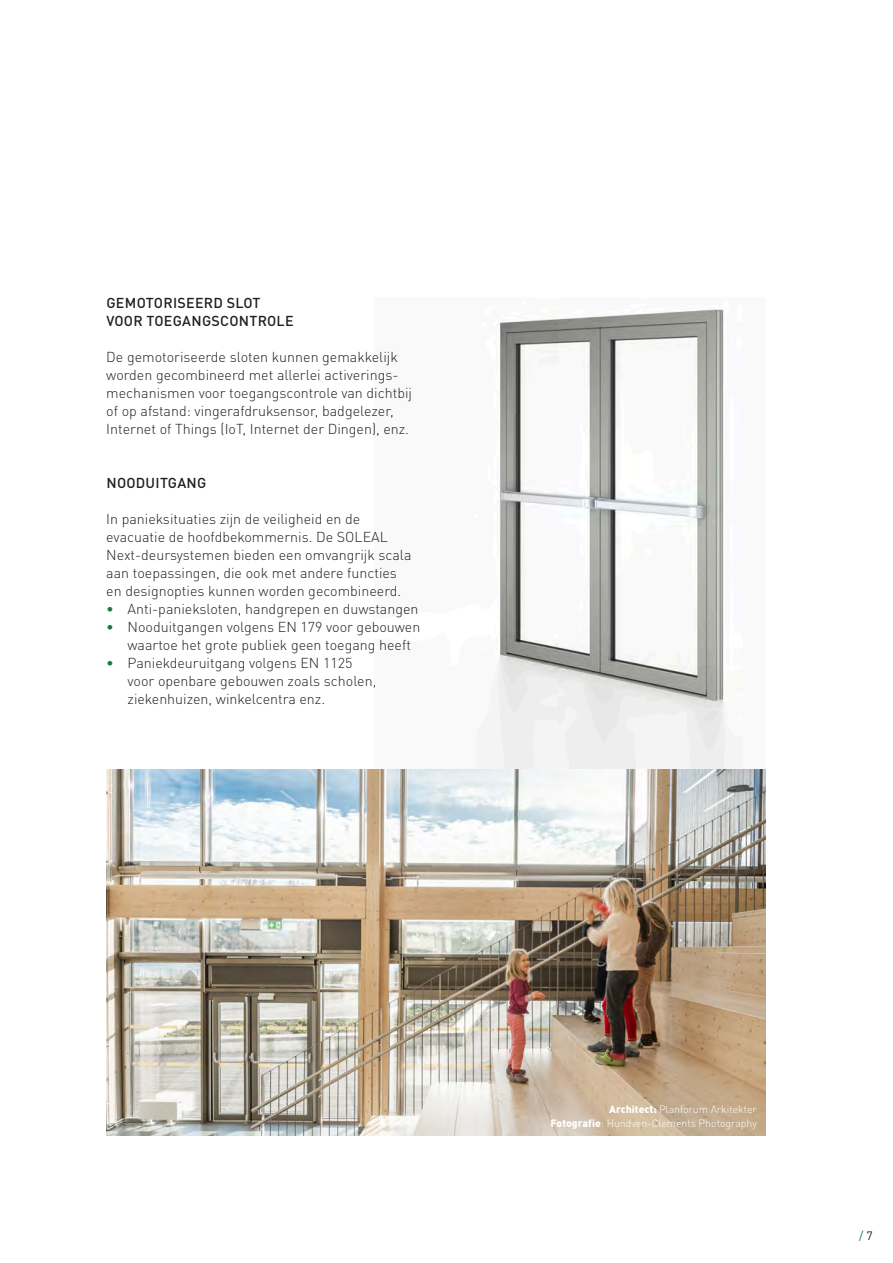
<style>
.page{position:relative;width:893px;height:1263px;background:#fff}
.page>*{position:absolute;margin:0;border:0;box-sizing:border-box;transform-origin:0 0}
.Bodytext{font:300 14.25px/18px "DIN Pro";color:#231f20}
.Bodytext_title{font:500 14.25px/18px "DIN Pro";letter-spacing:.02em;color:#231f20}
.t1{font:12px "DIN Pro";color:#157a3d}
.Imagecourtesy{font:300 10.5px "DIN Pro";color:#fff}
.s1{color:#157a3d}
.s2{font-weight:900}
.s3{color:#231f20}
</style>
<div class="page">
<img style="left:374px;top:304px;width:391px;height:466px">
<img style="left:106px;top:770px;width:659px;height:365px">
<p class="Bodytext_title" style="left:106px;top:292px;width:189px">GEMOTORISEERD SLOT<br>VOOR TOEGANGSCONTROLE</p>
<p class="Bodytext" style="left:106px;top:346px;width:307px">De gemotoriseerde sloten kunnen gemakkelijk worden gecombineerd met allerlei activerings&shy;mechanismen voor toegangscontrole van dichtbij of op afstand: vingerafdruksensor, badgelezer, Internet of Things (IoT, Internet der Dingen), enz.</p>
<p class="Bodytext_title" style="left:106px;top:472px;width:101px">NOODUITGANG</p>
<p class="Bodytext" style="left:106px;top:508px;width:307px">In panieksituaties zijn de veiligheid en de evacuatie de hoofdbekommernis. De SOLEAL Next-deursystemen bieden een omvangrijk scala aan toepassingen, die ook met andere functies en designopties kunnen worden gecombineerd.</p>
<p class="Bodytext" style="left:106px;top:598px;width:314px"><span class="s1">•</span> Anti-panieksloten, handgrepen en duwstangen</p>
<p class="Bodytext" style="left:128px;top:616px;width:294px;text-indent:-21px"><span class="s1">•</span> Nooduitgangen volgens EN 179 voor gebouwen waartoe het grote publiek geen toegang heeft</p>
<p class="Bodytext" style="left:128px;top:652px;width:250px;text-indent:-21px"><span class="s1">•</span> Paniekdeuruitgang volgens EN 1125 voor openbare gebouwen zoals scholen, ziekenhuizen, winkelcentra enz.</p>
<p class="Imagecourtesy" style="left:609px;top:1101px;width:149px"><span class="s2">Architect:</span> Planforum Arkitekter</p>
<p class="Imagecourtesy" style="left:551px;top:1115px;width:208px"><span class="s2">Fotografie</span>: Hundven-Clements Photography</p>
<p class="t1" style="left:859px;top:1226px;width:15px">/ <span class="s3">7</span></p>
</div>
